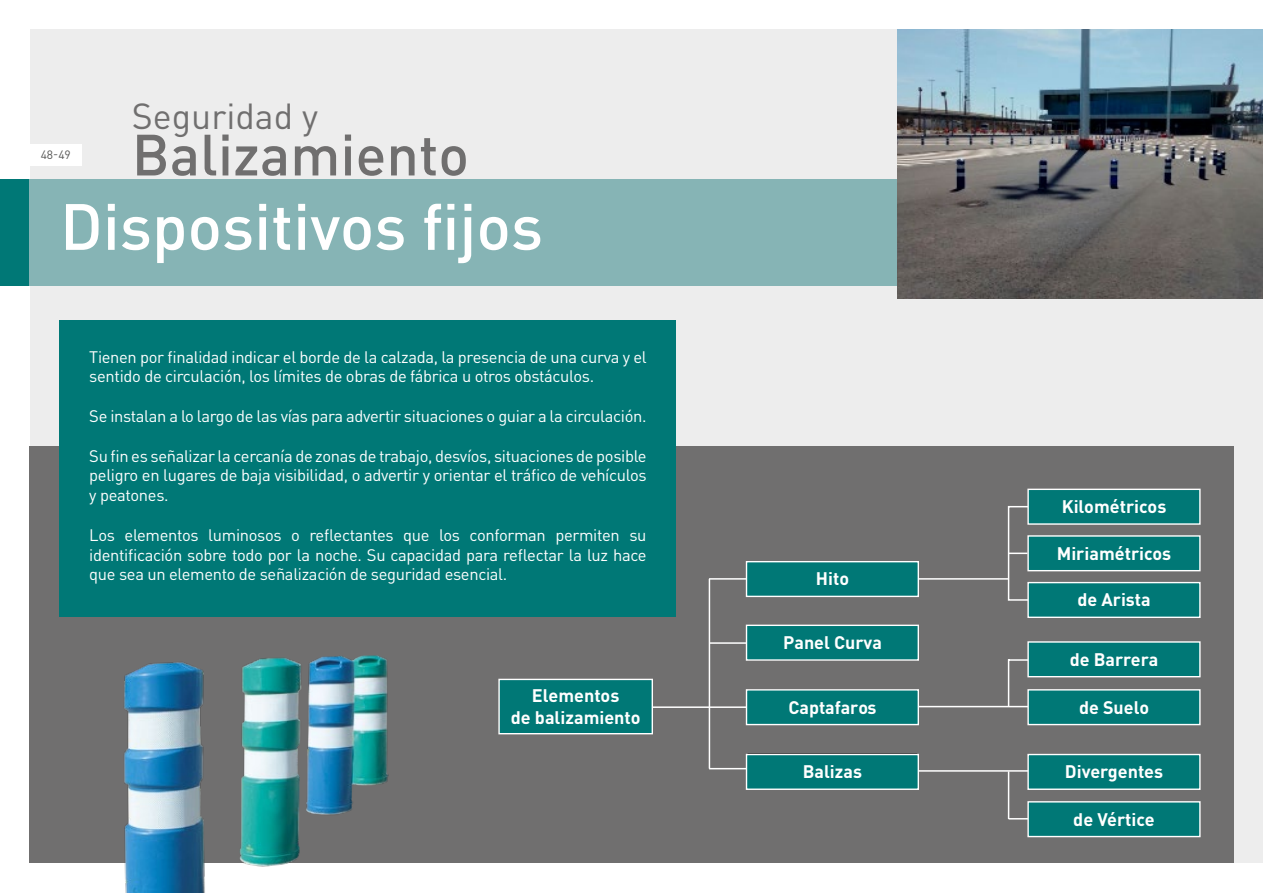
<style>
.page{position:relative;width:1263px;height:893px;background:#fff}
.page>*{position:absolute;margin:0;border:0;box-sizing:border-box;transform-origin:0 0}
.t1{font:500 64.35px "DIN Pro";color:#fff}
.t2{font:500 57.3px "DIN Pro";color:#706f6f}
.t3{font:35.7px "DIN Pro";color:#706f6f}
.t4{font:700 18px/21.6px "DIN Pro";color:#fff;text-align:center}
.t5{font:16.5px/19.8px "DIN Pro";letter-spacing:-.02em;color:#fff;text-align:justify}
.t6{font:12px "DIN Pro";color:#575756}
</style>
<div class="page">
<div style="left:30px;top:30px;width:1233px;height:833px;background:#e9e9e9"></div>
<div style="left:30px;top:446px;width:1204px;height:417px;background:#706f6f"></div>
<div style="left:0;top:179px;width:30px;height:106px;background:#007876"></div>
<div style="left:30px;top:179px;width:1233px;height:106px;background:#86b4b5"></div>
<div style="left:60px;top:320px;width:616px;height:297px;background:#007876"></div>
<img style="left:897px;top:30px;width:366px;height:269px">
<img style="left:124px;top:655px;width:265px;height:238px">
<div style="left:0;top:144px;width:82px;height:21px;background:#fff"></div>
<hr style="left:647px;top:706px;width:101px;height:2px;background:#fff">
<svg style="left:707px;top:506px;width:323px;height:314px"></svg>
<div style="left:747px;top:562px;width:171px;height:34px;background:#007876"></div>
<div style="left:746px;top:561px;width:173px;height:36px;border:1px solid #fff"></div>
<div style="left:747px;top:625px;width:171px;height:35px;background:#007876"></div>
<div style="left:746px;top:625px;width:173px;height:36px;border:1px solid #fff"></div>
<div style="left:747px;top:690px;width:171px;height:34px;background:#007876"></div>
<div style="left:746px;top:689px;width:173px;height:36px;border:1px solid #fff"></div>
<div style="left:747px;top:755px;width:171px;height:34px;background:#007876"></div>
<div style="left:746px;top:754px;width:173px;height:36px;border:1px solid #fff"></div>
<div style="left:1028px;top:583px;width:172px;height:34px;background:#007876"></div>
<div style="left:1027px;top:582px;width:173px;height:36px;border:1px solid #fff"></div>
<div style="left:1028px;top:536px;width:172px;height:34px;background:#007876"></div>
<div style="left:1028px;top:489px;width:172px;height:35px;background:#007876"></div>
<div style="left:1027px;top:535px;width:173px;height:36px;border:1px solid #fff"></div>
<div style="left:1027px;top:489px;width:173px;height:36px;border:1px solid #fff"></div>
<div style="left:1028px;top:690px;width:172px;height:34px;background:#007876"></div>
<div style="left:1027px;top:689px;width:173px;height:36px;border:1px solid #fff"></div>
<div style="left:1028px;top:642px;width:172px;height:34px;background:#007876"></div>
<div style="left:1027px;top:641px;width:173px;height:36px;border:1px solid #fff"></div>
<div style="left:1028px;top:755px;width:172px;height:34px;background:#007876"></div>
<div style="left:1027px;top:754px;width:173px;height:36px;border:1px solid #fff"></div>
<div style="left:1028px;top:802px;width:172px;height:34px;background:#007876"></div>
<div style="left:1027px;top:801px;width:173px;height:36px;border:1px solid #fff"></div>
<div style="left:499px;top:679px;width:153px;height:55px;background:#007876"></div>
<div style="left:498px;top:679px;width:155px;height:55px;border:1px solid #fff"></div>
<svg style="left:1008px;top:553px;width:19px;height:1px"></svg>
<p class="t6" style="left:41px;top:147px;width:32px">48-49</p>
<h3 class="t3" style="left:132px;top:92px;width:188px">Seguridad y</h3>
<h2 class="t2" style="left:132px;top:116px;width:339px">Balizamiento</h2>
<h1 class="t1" style="left:60px;top:183px;width:485px">Dispositivos fijos</h1>
<p class="t5" style="left:89px;top:346px;width:559px">Tienen por finalidad indicar el borde de la calzada, la presencia de una curva y el sentido de circulación, los límites de obras de fábrica u otros obstáculos.</p>
<p class="t5" style="left:89px;top:405px;width:559px">Se instalan a lo largo de las vías para advertir situaciones o guiar a la circulación.</p>
<p class="t5" style="left:89px;top:445px;width:559px">Su fin es señalizar la cercanía de zonas de trabajo, desvíos, situaciones de posible peligro en lugares de baja visibilidad, o advertir y orientar el tráfico de vehículos y peatones.</p>
<p class="t5" style="left:89px;top:524px;width:559px">Los elementos luminosos o reflectantes que los conforman permiten su identificación sobre todo por la noche. Su capacidad para reflectar la luz hace que sea un elemento de señalización de seguridad esencial.</p>
<p class="t4" style="left:511px;top:683px;width:131px">Elementos<br>de balizamiento</p>
<p class="t4" style="left:816px;top:566px;width:35px">Hito</p>
<p class="t4" style="left:783px;top:630px;width:100px">Panel Curva</p>
<p class="t4" style="left:788px;top:694px;width:90px">Captafaros</p>
<p class="t4" style="left:803px;top:759px;width:61px">Balizas</p>
<p class="t4" style="left:1062px;top:494px;width:106px">Kilométricos</p>
<p class="t4" style="left:1057px;top:540px;width:116px">Miriamétricos</p>
<p class="t4" style="left:1077px;top:587px;width:75px">de Arista</p>
<p class="t4" style="left:1070px;top:646px;width:90px">de Barrera</p>
<p class="t4" style="left:1079px;top:694px;width:72px">de Suelo</p>
<p class="t4" style="left:1065px;top:759px;width:100px">Divergentes</p>
<p class="t4" style="left:1073px;top:806px;width:83px">de Vértice</p>
</div>
